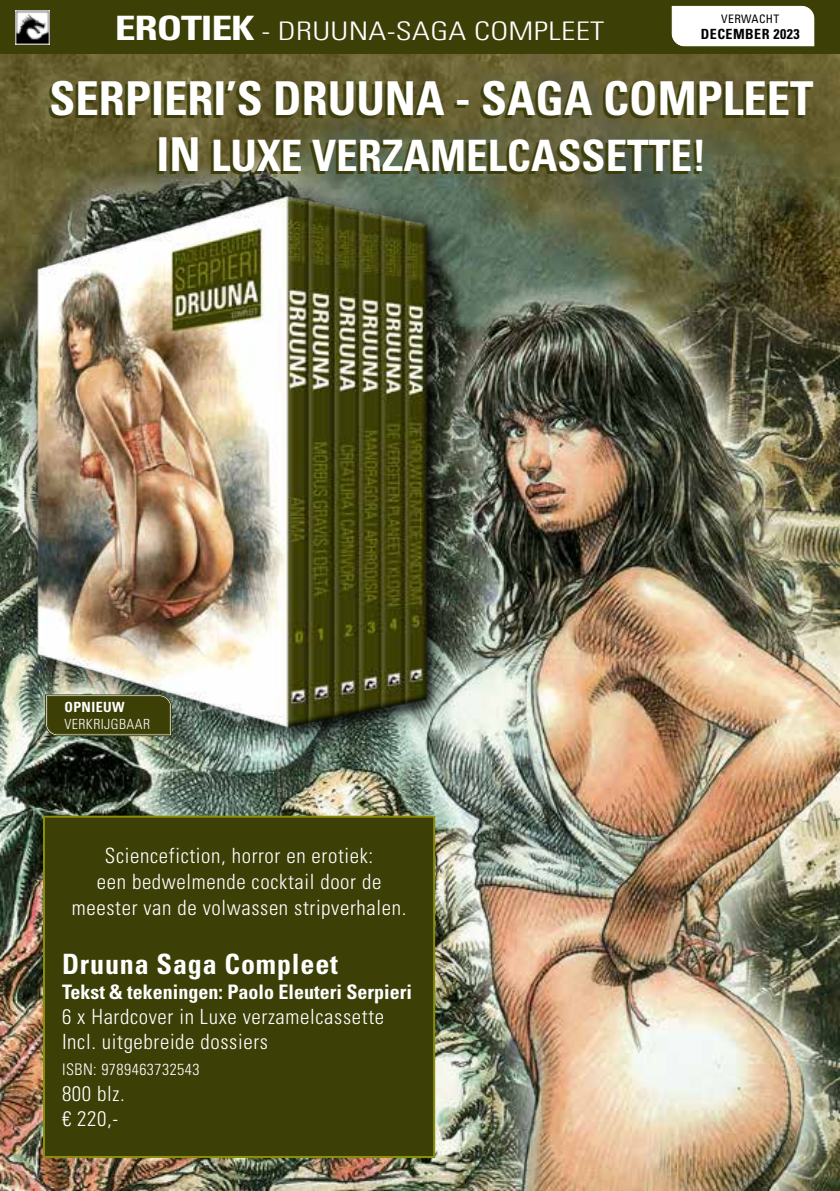
<style>
.page{position:relative;width:840px;height:1191px;background:#fff}
.page>*{position:absolute;margin:0;border:0;box-sizing:border-box;transform-origin:0 0}
.t1{font:700 condensed 46.8px "Univers LT Std";color:#fff}
.t2{font:700 condensed 43.2px "Univers LT Std";color:#fff}
.t3{font:700 condensed 28px "Univers LT Std";letter-spacing:.03em;color:#fff}
.t4{font:300 condensed 25.6px "Univers LT Std";letter-spacing:.01em;color:#fff;scale:1.25 1}
.t5{font:300 condensed 21px/26px "Univers LT Std";letter-spacing:.03em;color:#fff}
.t6{font:700 condensed 20px "Univers LT Std";color:#fff}
.t7{font:300 condensed 16px "Univers LT Std";letter-spacing:.03em;color:#fff}
.t8{font:300 condensed 14px "Univers";letter-spacing:.03em;color:#fff}
.t9{font:700 condensed 14px "Univers";letter-spacing:.03em;color:#000}
.t10{font:700 condensed 14px "Univers";letter-spacing:.03em;color:#fff}
.t11{font:condensed 11.6px "Univers";letter-spacing:.03em;color:#000}
.s1{font-weight:700;font-size:33.6px}
.s2{font-size:46.8px}
</style>
<div class="page">
<img style="left:0;top:54px;width:839px;height:1137px">
<div style="left:14px;top:173px;width:447px;height:588px;background:#000;opacity:.75"></div>
<img style="left:0;top:184px;width:455px;height:553px">
<div style="left:0;top:0;width:839px;height:54px;background:#3c3f06"></div>
<svg style="left:44px;top:693px;width:128px;height:44px;background:#484c18"></svg>
<img style="left:15px;top:11px;width:34px;height:34px">
<div style="left:671px;top:5px;width:143px;height:42px;background:#fff"></div>
<div style="left:44px;top:816px;width:390px;height:341px;background:#3c3f06"></div>
<div style="left:43px;top:815px;width:392px;height:343px;border:2px solid #8b8f06"></div>
<p class="t4" style="left:115px;top:16px;width:393px"><span class="s1">EROTIEK</span> - DRUUNA-SAGA COMPLEET</p>
<p class="t11" style="left:721px;top:11px;width:59px">VERWACHT</p>
<p class="t9" style="left:700px;top:26px;width:100px">DECEMBER 2023</p>
<h1 class="t1" style="left:50px;top:70px;width:765px">SERPIERI’S DRUUNA - SAGA COMPLEET</h1>
<h2 class="t2" style="left:156px;top:129px;width:551px"><span class="s2">IN</span> LUXE VERZAMELCASSETTE!</h2>
<p class="t10" style="left:64px;top:698px;width:62px">OPNIEUW</p>
<p class="t8" style="left:64px;top:716px;width:87px">VERKRIJGBAAR</p>
<p class="t5" style="left:72px;top:842px;width:336px;text-align:center">Sciencefiction, horror en erotiek:<br>een bedwelmende cocktail door de meester van de volwassen stripverhalen.</p>
<h3 class="t3" style="left:62px;top:946px;width:277px">Druuna Saga Compleet</h3>
<p class="t6" style="left:62px;top:979px;width:351px">Tekst &amp; tekeningen: Paolo Eleuteri Serpieri</p>
<p class="t5" style="left:62px;top:1004px;width:323px;line-height:25.2px">6 x Hardcover in Luxe verzamelcassette<br>Incl. uitgebreide dossiers</p>
<p class="t7" style="left:62px;top:1060px;width:139px">ISBN: 9789463732543</p>
<p class="t5" style="left:62px;top:1080px;width:64px;line-height:25.2px">800 blz. € 220,-</p>
</div>
